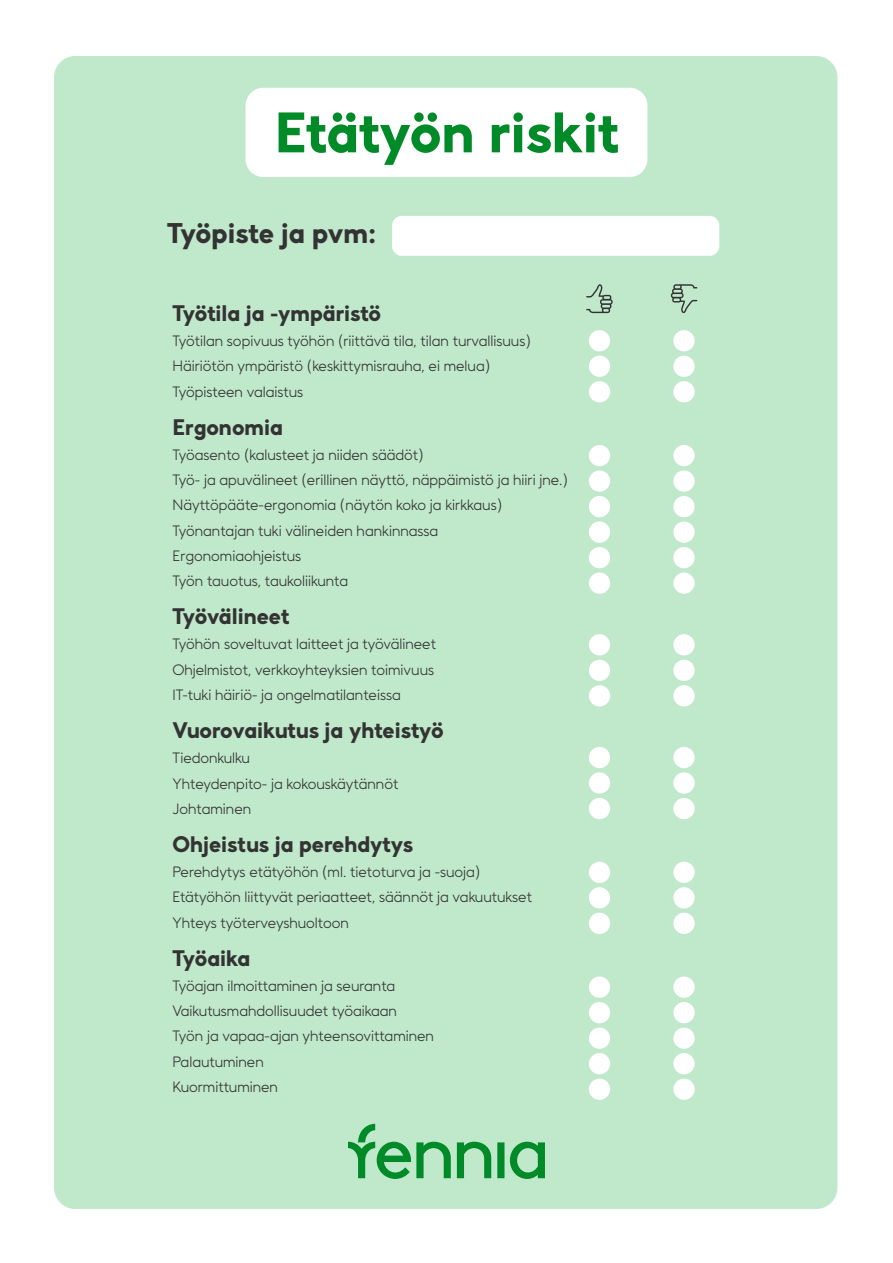
<style>
.page{position:relative;width:893px;height:1263px;background:#fff}
.page>*{position:absolute;margin:0;border:0;box-sizing:border-box;transform-origin:0 0}
.t1{font:800 57px "Fennia Sans";color:#008a28}
.t2{font:800 28.5px "Fennia Sans";color:#333}
.t3{font:800 22.5px "Fennia Sans";color:#333}
.t4{font:300 15px/25.2px "Fennia Sans";color:#333}
</style>
<div class="page">
<div style="left:54px;top:56px;width:783px;height:1153px;background:#c0e9cb;border-radius:21px"></div>
<div style="left:589px;top:445px;width:21px;height:21px;background:#fff;border-radius:50%"></div>
<div style="left:673px;top:445px;width:22px;height:21px;background:#fff;border-radius:50%"></div>
<div style="left:589px;top:470px;width:21px;height:22px;background:#fff;border-radius:50%"></div>
<div style="left:673px;top:470px;width:22px;height:22px;background:#fff;border-radius:50%"></div>
<div style="left:589px;top:496px;width:21px;height:21px;background:#fff;border-radius:50%"></div>
<div style="left:673px;top:496px;width:22px;height:21px;background:#fff;border-radius:50%"></div>
<div style="left:589px;top:521px;width:21px;height:22px;background:#fff;border-radius:50%"></div>
<div style="left:673px;top:521px;width:22px;height:22px;background:#fff;border-radius:50%"></div>
<div style="left:589px;top:547px;width:21px;height:21px;background:#fff;border-radius:50%"></div>
<div style="left:673px;top:547px;width:22px;height:21px;background:#fff;border-radius:50%"></div>
<div style="left:589px;top:572px;width:21px;height:22px;background:#fff;border-radius:50%"></div>
<div style="left:673px;top:572px;width:22px;height:22px;background:#fff;border-radius:50%"></div>
<div style="left:589px;top:330px;width:21px;height:21px;background:#fff;border-radius:50%"></div>
<div style="left:673px;top:330px;width:22px;height:21px;background:#fff;border-radius:50%"></div>
<div style="left:589px;top:356px;width:21px;height:21px;background:#fff;border-radius:50%"></div>
<div style="left:673px;top:356px;width:22px;height:21px;background:#fff;border-radius:50%"></div>
<div style="left:589px;top:381px;width:21px;height:21px;background:#fff;border-radius:50%"></div>
<div style="left:673px;top:381px;width:22px;height:21px;background:#fff;border-radius:50%"></div>
<div style="left:589px;top:634px;width:21px;height:21px;background:#fff;border-radius:50%"></div>
<div style="left:673px;top:634px;width:22px;height:21px;background:#fff;border-radius:50%"></div>
<div style="left:246px;top:88px;width:401px;height:89px;background:#fff;border-radius:18px"></div>
<div style="left:589px;top:660px;width:21px;height:21px;background:#fff;border-radius:50%"></div>
<div style="left:673px;top:660px;width:22px;height:21px;background:#fff;border-radius:50%"></div>
<div style="left:589px;top:685px;width:21px;height:21px;background:#fff;border-radius:50%"></div>
<div style="left:673px;top:685px;width:22px;height:21px;background:#fff;border-radius:50%"></div>
<div style="left:589px;top:747px;width:21px;height:21px;background:#fff;border-radius:50%"></div>
<div style="left:673px;top:747px;width:22px;height:21px;background:#fff;border-radius:50%"></div>
<div style="left:589px;top:772px;width:21px;height:22px;background:#fff;border-radius:50%"></div>
<div style="left:673px;top:772px;width:22px;height:22px;background:#fff;border-radius:50%"></div>
<div style="left:589px;top:798px;width:21px;height:21px;background:#fff;border-radius:50%"></div>
<div style="left:673px;top:798px;width:22px;height:21px;background:#fff;border-radius:50%"></div>
<div style="left:589px;top:862px;width:21px;height:21px;background:#fff;border-radius:50%"></div>
<div style="left:673px;top:862px;width:22px;height:21px;background:#fff;border-radius:50%"></div>
<div style="left:589px;top:887px;width:21px;height:21px;background:#fff;border-radius:50%"></div>
<div style="left:673px;top:887px;width:22px;height:21px;background:#fff;border-radius:50%"></div>
<div style="left:589px;top:913px;width:21px;height:21px;background:#fff;border-radius:50%"></div>
<div style="left:673px;top:913px;width:22px;height:21px;background:#fff;border-radius:50%"></div>
<div style="left:589px;top:976px;width:21px;height:22px;background:#fff;border-radius:50%"></div>
<div style="left:673px;top:976px;width:22px;height:22px;background:#fff;border-radius:50%"></div>
<div style="left:589px;top:1002px;width:21px;height:21px;background:#fff;border-radius:50%"></div>
<div style="left:673px;top:1002px;width:22px;height:21px;background:#fff;border-radius:50%"></div>
<div style="left:589px;top:1027px;width:21px;height:22px;background:#fff;border-radius:50%"></div>
<div style="left:673px;top:1027px;width:22px;height:22px;background:#fff;border-radius:50%"></div>
<div style="left:589px;top:1053px;width:21px;height:21px;background:#fff;border-radius:50%"></div>
<div style="left:673px;top:1053px;width:22px;height:21px;background:#fff;border-radius:50%"></div>
<div style="left:589px;top:1078px;width:21px;height:22px;background:#fff;border-radius:50%"></div>
<div style="left:673px;top:1078px;width:22px;height:22px;background:#fff;border-radius:50%"></div>
<div style="left:392px;top:216px;width:327px;height:40px;background:#fff;border-radius:10px"></div>
<svg style="left:586px;top:284px;width:27px;height:29px"></svg>
<svg style="left:671px;top:284px;width:26px;height:29px"></svg>
<svg style="left:348px;top:1124px;width:197px;height:55px"></svg>
<h1 class="t1" style="left:275px;top:98px;width:345px">Etätyön riskit</h1>
<h2 class="t2" style="left:167px;top:216px;width:210px">Työpiste ja pvm:</h2>
<h3 class="t3" style="left:172px;top:299px;width:210px">Työtila ja -ympäristö</h3>
<p class="t4" style="left:172px;top:328px;width:360px">Työtilan sopivuus työhön (riittävä tila, tilan turvallisuus)<br>Häiriötön ympäristö (keskittymisrauha, ei melua)<br>Työpisteen valaistus</p>
<h3 class="t3" style="left:172px;top:413px;width:112px">Ergonomia</h3>
<p class="t4" style="left:172px;top:442px;width:397px">Työasento (kalusteet ja niiden säädöt)<br>Työ- ja apuvälineet (erillinen näyttö, näppäimistö ja hiiri jne.)<br>Näyttöpääte-ergonomia (näytön koko ja kirkkaus)<br>Työnantajan tuki välineiden hankinnassa Ergonomiaohjeistus<br>Työn tauotus, taukoliikunta</p>
<h3 class="t3" style="left:172px;top:603px;width:118px">Työvälineet</h3>
<p class="t4" style="left:172px;top:631px;width:265px">Työhön soveltuvat laitteet ja työvälineet<br>Ohjelmistot, verkkoyhteyksien toimivuus<br>IT-tuki häiriö- ja ongelmatilanteissa</p>
<h3 class="t3" style="left:172px;top:716px;width:273px">Vuorovaikutus ja yhteistyö</h3>
<p class="t4" style="left:172px;top:745px;width:227px">Tiedonkulku<br>Yhteydenpito- ja kokouskäytännöt<br>Johtaminen</p>
<h3 class="t3" style="left:172px;top:830px;width:242px">Ohjeistus ja perehdytys</h3>
<p class="t4" style="left:172px;top:859px;width:361px">Perehdytys etätyöhön (ml. tietoturva ja -suoja)<br>Etätyöhön liittyvät periaatteet, säännöt ja vakuutukset<br>Yhteys työterveyshuoltoon</p>
<h3 class="t3" style="left:172px;top:944px;width:79px">Työaika</h3>
<p class="t4" style="left:172px;top:973px;width:263px">Työajan ilmoittaminen ja seuranta<br>Vaikutusmahdollisuudet työaikaan<br>Työn ja vapaa-ajan yhteensovittaminen<br>Palautuminen<br>Kuormittuminen</p>
</div>
